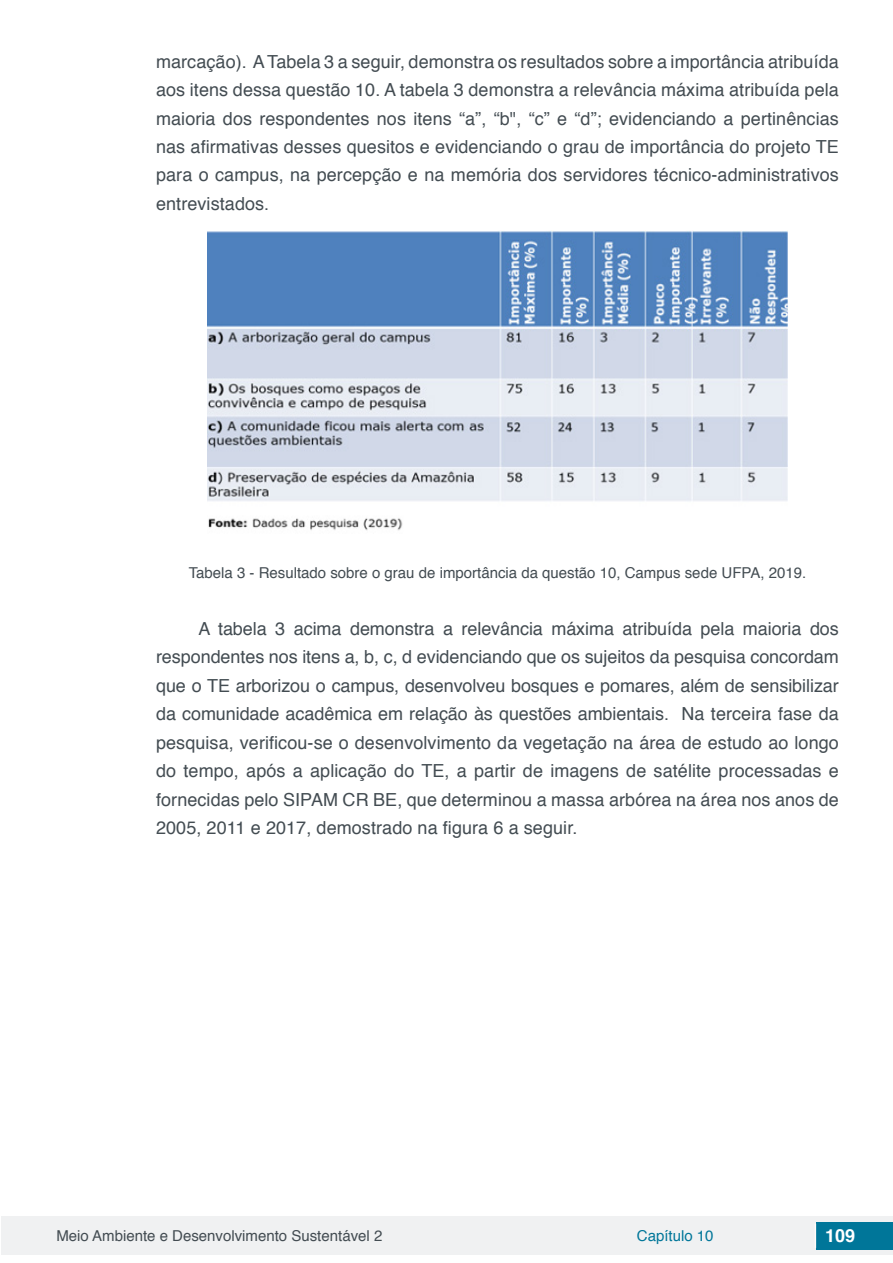
<style>
.page{position:relative;width:893px;height:1263px;background:#fff}
.page>*{position:absolute;margin:0;border:0;box-sizing:border-box;transform-origin:0 0}
.t1{font:18px/28.5px "Helvetica";letter-spacing:.005em;color:#434c52;text-align:justify}
.t2{font:700 18px "Helvetica";color:#fff}
.t3{font:15px "Helvetica";color:#434c52}
.t4{font:15px "Helvetica";color:#007699}
</style>
<div class="page">
<div style="left:1px;top:1216px;width:891px;height:38px;background:#f0f1f2"></div>
<div style="left:816px;top:1222px;width:77px;height:27px;background:#007699"></div>
<svg style="left:815px;top:1224px;width:1px;height:24px"></svg>
<img style="left:207px;top:230px;width:581px;height:301px">
<p class="t1" style="left:156px;top:47px;width:684px">marcação). A Tabela 3 a seguir, demonstra os resultados sobre a importância atribuída aos itens dessa questão 10. A tabela 3 demonstra a relevância máxima atribuída pela maioria dos respondentes nos itens “a”, “b", “c” e “d”; evidenciando a pertinências nas afirmativas desses quesitos e evidenciando o grau de importância do projeto TE para o campus, na percepção e na memória dos servidores técnico-administrativos entrevistados.</p>
<p class="t3" style="left:189px;top:561px;width:619px">Tabela 3 - Resultado sobre o grau de importância da questão 10, Campus sede UFPA, 2019.</p>
<p class="t1" style="left:156px;top:615px;width:684px;text-indent:43px">A tabela 3 acima demonstra a relevância máxima atribuída pela maioria dos respondentes nos itens a, b, c, d evidenciando que os sujeitos da pesquisa concordam que o TE arborizou o campus, desenvolveu bosques e pomares, além de sensibilizar da comunidade acadêmica em relação às questões ambientais. Na terceira fase da pesquisa, verificou-se o desenvolvimento da vegetação na área de estudo ao longo do tempo, após a aplicação do TE, a partir de imagens de satélite processadas e fornecidas pelo SIPAM CR BE, que determinou a massa arbórea na área nos anos de 2005, 2011 e 2017, demostrado na figura 6 a seguir.</p>
<p class="t3" style="left:56px;top:1224px;width:327px">Meio Ambiente e Desenvolvimento Sustentável 2</p>
<p class="t4" style="left:637px;top:1224px;width:78px">Capítulo 10</p>
<p class="t2" style="left:825px;top:1221px;width:32px">109</p>
</div>
